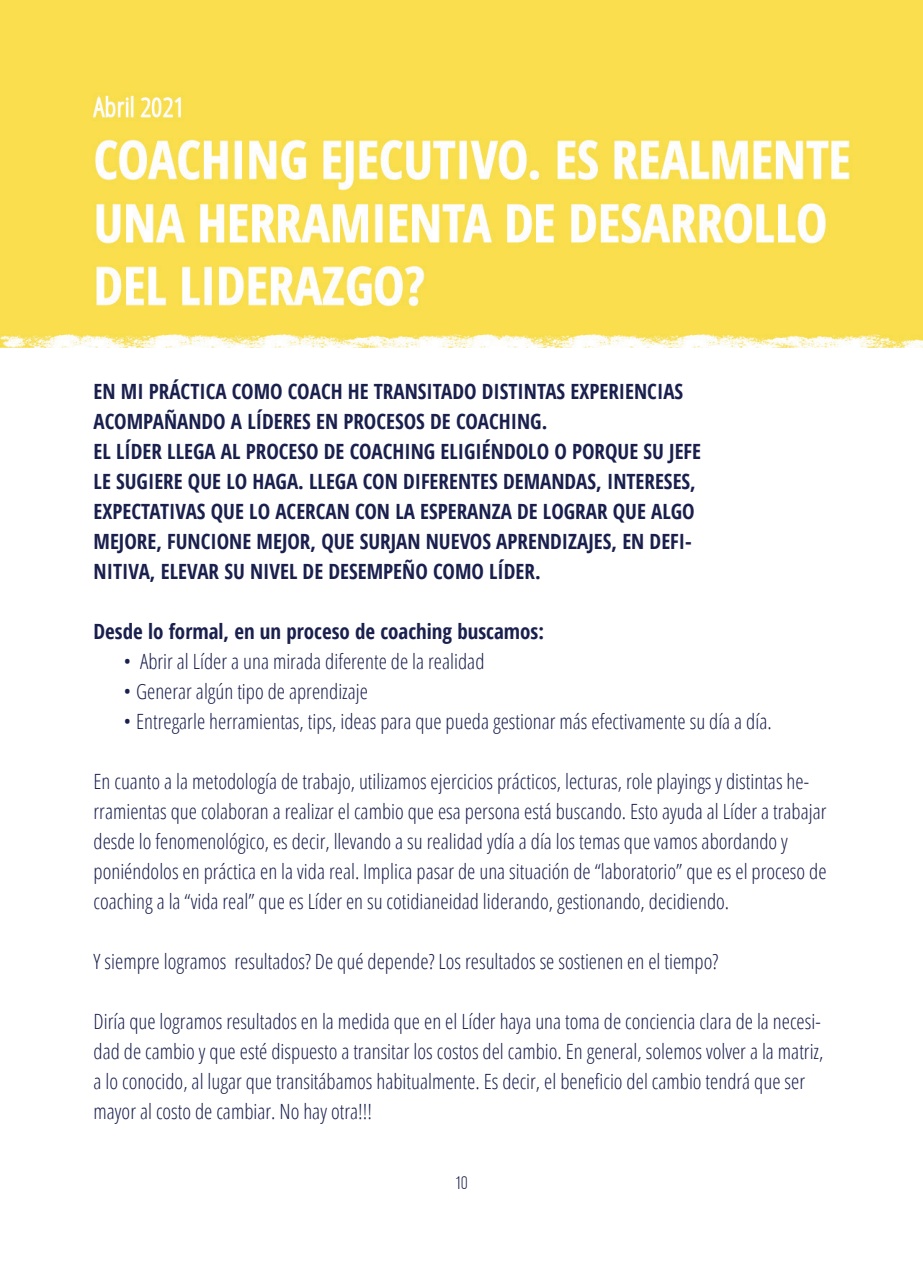
<style>
.page{position:relative;width:923px;height:1263px;background:#fff}
.page>*{position:absolute;margin:0;border:0;box-sizing:border-box;transform-origin:0 0}
.t1{font:300 21px/30px "Open Sans Condensed";color:#1a204d}
.t2{font:700 21px/30px "Open Sans Condensed";color:#1a204d}
.t3{font:300 condensed 18px "Akzidenz Grotesk BE";color:#1a204d}
</style>
<div class="page">
<img style="left:0;top:0;width:923px;height:348px">
<p class="t2" style="left:94px;top:376px;width:609px">EN MI PRÁCTICA COMO COACH HE TRANSITADO DISTINTAS EXPERIENCIAS ACOMPAÑANDO A LÍDERES EN PROCESOS DE COACHING.<br>EL LÍDER LLEGA AL PROCESO DE COACHING ELIGIÉNDOLO O PORQUE SU JEFE LE SUGIERE QUE LO HAGA. LLEGA CON DIFERENTES DEMANDAS, INTERESES, EXPECTATIVAS QUE LO ACERCAN CON LA ESPERANZA DE LOGRAR QUE ALGO MEJORE, FUNCIONE MEJOR, QUE SURJAN NUEVOS APRENDIZAJES, EN DEFI-NITIVA, ELEVAR SU NIVEL DE DESEMPEÑO COMO LÍDER.</p>
<p class="t2" style="left:94px;top:616px;width:452px">Desde lo formal, en un proceso de coaching buscamos:</p>
<p class="t1" style="left:123px;top:645px;width:363px">• Abrir al Líder a una mirada diferente de la realidad</p>
<p class="t1" style="left:123px;top:676px;width:246px">• Generar algún tipo de aprendizaje</p>
<p class="t1" style="left:123px;top:706px;width:650px">• Entregarle herramientas, tips, ideas para que pueda gestionar más efectivamente su día a día.</p>
<p class="t1" style="left:94px;top:766px;width:734px">En cuanto a la metodología de trabajo, utilizamos ejercicios prácticos, lecturas, role playings y distintas he&shy;rramientas que colaboran a realizar el cambio que esa persona está buscando. Esto ayuda al Líder a trabajar desde lo fenomenológico, es decir, llevando a su realidad ydía a día los temas que vamos abordando y poniéndolos en práctica en la vida real. Implica pasar de una situación de “laboratorio” que es el proceso de coaching a la “vida real” que es Líder en su cotidianeidad liderando, gestionando, decidiendo.</p>
<p class="t1" style="left:94px;top:946px;width:626px">Y siempre logramos resultados? De qué depende? Los resultados se sostienen en el tiempo?</p>
<p class="t1" style="left:94px;top:1006px;width:731px">Diría que logramos resultados en la medida que en el Líder haya una toma de conciencia clara de la necesi&shy;dad de cambio y que esté dispuesto a transitar los costos del cambio. En general, solemos volver a la matriz, a lo conocido, al lugar que transitábamos habitualmente. Es decir, el beneficio del cambio tendrá que ser mayor al costo de cambiar. No hay otra!!!</p>
<p class="t3" style="left:455px;top:1173px;width:14px">10</p>
</div>
